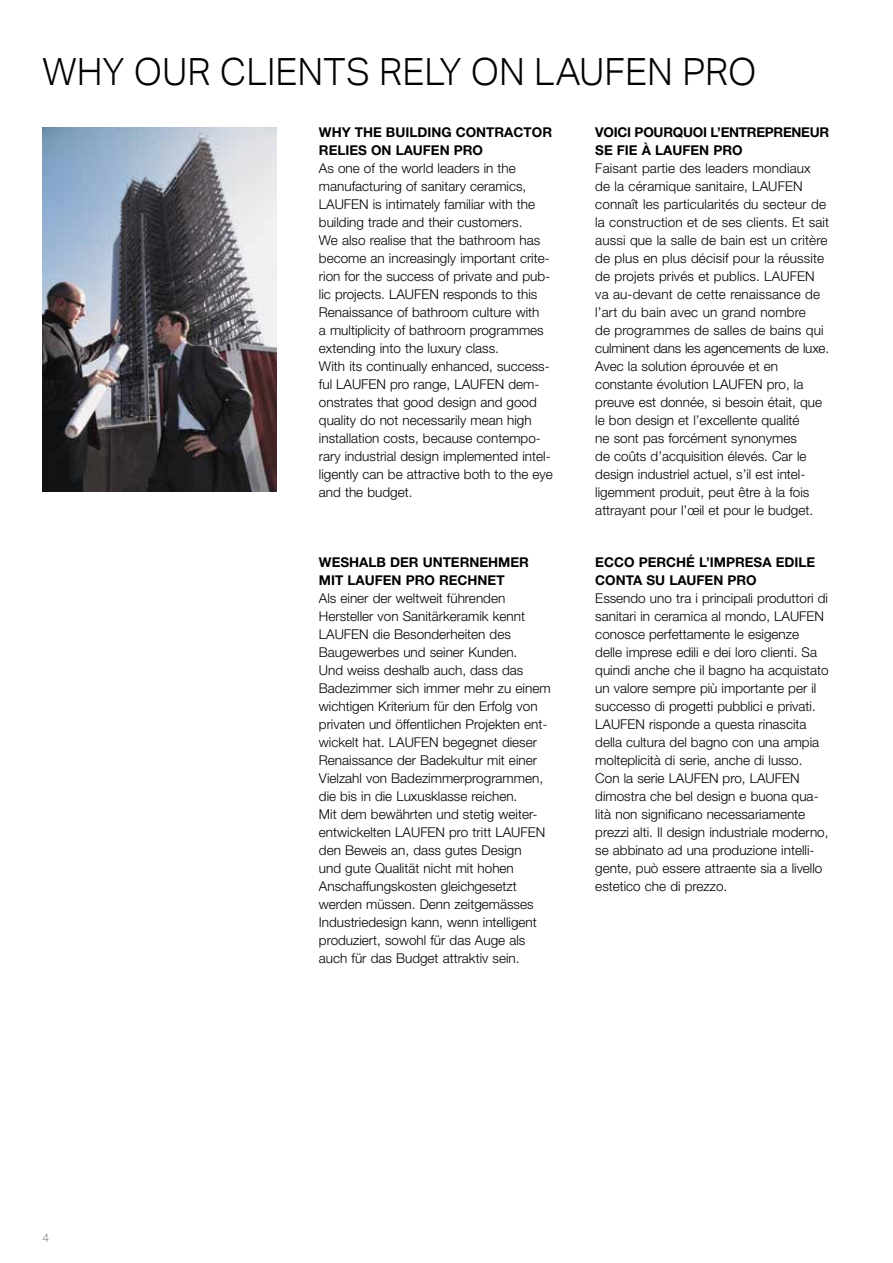
<style>
.page{position:relative;width:893px;height:1263px;background:#fff}
.page>*{position:absolute;margin:0;border:0;box-sizing:border-box;transform-origin:0 0}
.t1{font:300 37.5px "Aktiv Grotesk";color:#000}
.t2{font:300 13.5px/18px "Helvetica Neue LT Std";color:#000}
.t3{font:700 13.5px/18px "Helvetica Neue LT Std";color:#000}
.t4{font:700 13.5px/18px "Helvetica Neue LT Std";letter-spacing:-.02em;color:#000}
.t5{font:300 12px "Helvetica Neue LT Std";color:#888}
</style>
<div class="page">
<img style="left:43px;top:128px;width:233px;height:364px">
<h1 class="t1" style="left:43px;top:50px;width:715px">WHY OUR CLIENTS RELY ON LAUFEN PRO</h1>
<p class="t5" style="left:43px;top:1230px;width:8px">4</p>
<p class="t3" style="left:319px;top:123px;width:235px">WHY THE BUILDING CONTRACTOR<br>RELIES ON LAUFEN PRO</p>
<p class="t2" style="left:319px;top:159px;width:235px">As one of the world leaders in the manufacturing of sanitary ceramics, LAUFEN is intimately familiar with the building trade and their customers.<br>We also realise that the bathroom has become an increasingly important crite&shy;rion for the success of private and pub&shy;lic projects. LAUFEN responds to this Renaissance of bathroom culture with<br>a multiplicity of bathroom programmes extending into the luxury class.<br>With its continually enhanced, success&shy;ful LAUFEN pro range, LAUFEN dem&shy;onstrates that good design and good quality do not necessarily mean high installation costs, because contempo&shy;rary industrial design implemented intel&shy;ligently can be attractive both to the eye and the budget.</p>
<p class="t3" style="left:319px;top:553px;width:212px">WESHALB DER UNTERNEHMER<br>MIT LAUFEN PRO RECHNET</p>
<p class="t2" style="left:319px;top:589px;width:233px">Als einer der weltweit führenden Hersteller von Sanitärkeramik kennt LAUFEN die Besonderheiten des Baugewerbes und seiner Kunden.<br>Und weiss deshalb auch, dass das Badezimmer sich immer mehr zu einem wichtigen Kriterium für den Erfolg von privaten und öffentlichen Projekten ent&shy;wickelt hat. LAUFEN begegnet dieser Renaissance der Badekultur mit einer Vielzahl von Badezimmerprogrammen, die bis in die Luxusklasse reichen.<br>Mit dem bewährten und stetig weiter&shy;entwickelten LAUFEN pro tritt LAUFEN den Beweis an, dass gutes Design<br>und gute Qualität nicht mit hohen Anschaffungskosten gleichgesetzt werden müssen. Denn zeitgemässes Industriedesign kann, wenn intelligent produziert, sowohl für das Auge als auch für das Budget attraktiv sein.</p>
<p class="t4" style="left:595px;top:123px;width:235px">VOICI POURQUOI L’ENTREPRENEUR<br>SE FIE À LAUFEN PRO</p>
<p class="t2" style="left:595px;top:159px;width:235px">Faisant partie des leaders mondiaux<br>de la céramique sanitaire, LAUFEN connaît les particularités du secteur de la construction et de ses clients. Et sait aussi que la salle de bain est un critère de plus en plus décisif pour la réussite de projets privés et publics. LAUFEN va au-devant de cette renaissance de l’art du bain avec un grand nombre<br>de programmes de salles de bains qui culminent dans les agencements de luxe.<br>Avec la solution éprouvée et en constante évolution LAUFEN pro, la preuve est donnée, si besoin était, que le bon design et l’excellente qualité<br>ne sont pas forcément synonymes<br>de coûts d’acquisition élevés. Car le design industriel actuel, s’il est intel&shy;ligemment produit, peut être à la fois attrayant pour l’œil et pour le budget.</p>
<p class="t3" style="left:595px;top:553px;width:221px">ECCO PERCHÉ L’IMPRESA EDILE<br>CONTA SU LAUFEN PRO</p>
<p class="t2" style="left:595px;top:589px;width:235px">Essendo uno tra i principali produttori di sanitari in ceramica al mondo, LAUFEN conosce perfettamente le esigenze delle imprese edili e dei loro clienti. Sa quindi anche che il bagno ha acquistato un valore sempre più importante per il successo di progetti pubblici e privati.<br>LAUFEN risponde a questa rinascita della cultura del bagno con una ampia molteplicità di serie, anche di lusso.<br>Con la serie LAUFEN pro, LAUFEN dimostra che bel design e buona qua&shy;lità non significano necessariamente prezzi alti. Il design industriale moderno, se abbinato ad una produzione intelli&shy;gente, può essere attraente sia a livello estetico che di prezzo.</p>
</div>
